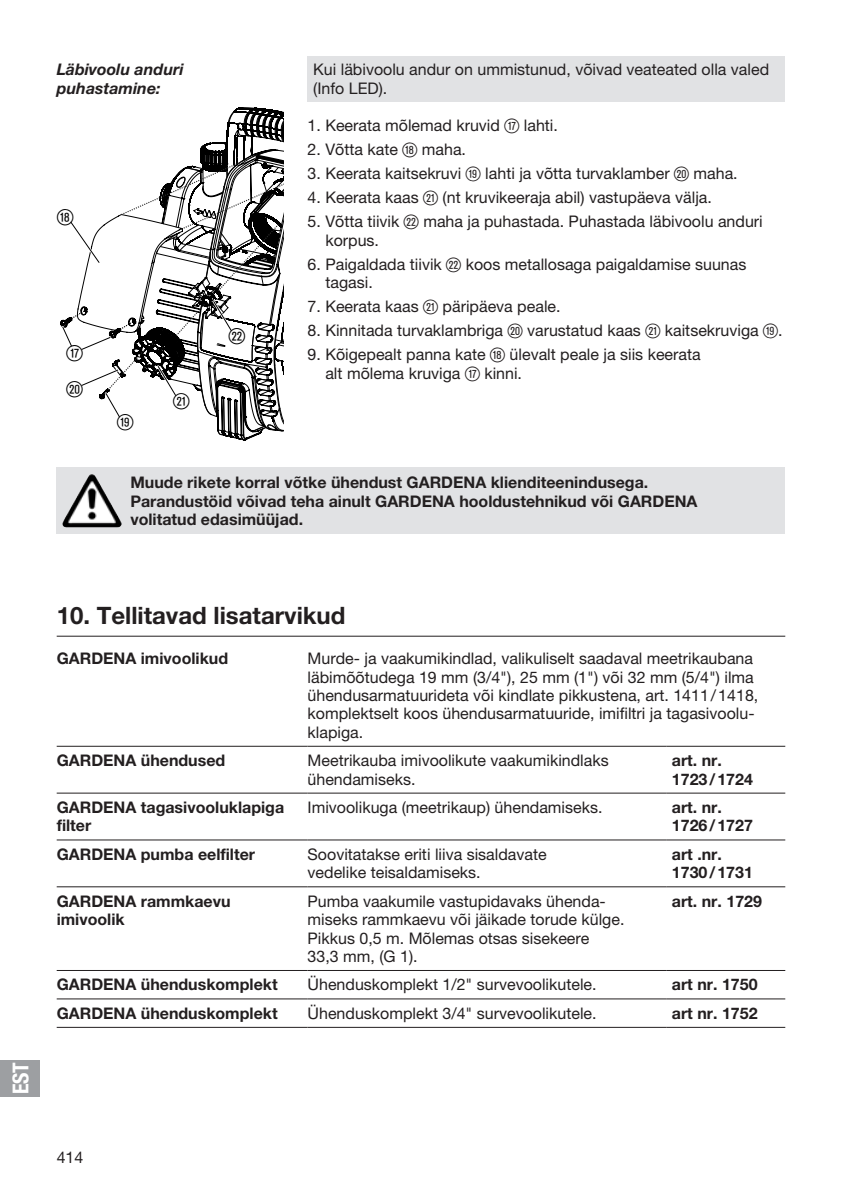
<style>
.page{position:relative;width:842px;height:1191px;background:#fff}
.page>*{position:absolute;margin:0;border:0;box-sizing:border-box;transform-origin:0 0}
.t1{font:700 24px "GARDENA Pro";color:#231f20}
.t2{font:22px/36px "Ziffernim Kreisund Quadrat BQ";color:#000}
.t3{font:22px "GARDENA Pro Bo Cond";color:#fff}
.t4{font:16px/18.4px "GARDENA Pro";color:#231f20}
.t5{font:700 16px/18.4px "GARDENA Pro";color:#231f20}
.t6{font:italic 700 16px/18.4px "GARDENA Pro";color:#231f20}
.s1{font-family:"Ziffernim Kreisund Quadrat BQ";font-size:20px}
</style>
<div class="page">
<div style="left:308px;top:57px;width:477px;height:45px;background:#e1e2e4"></div>
<svg style="left:217px;top:432px;width:45px;height:9px"></svg>
<svg style="left:60px;top:107px;width:223px;height:325px"></svg>
<div style="left:57px;top:467px;width:728px;height:66px;background:#e1e2e4"></div>
<img style="left:64px;top:474px;width:27px;height:45px">
<hr style="left:57px;top:746px;width:251px;height:1px;background:#231f20">
<hr style="left:308px;top:746px;width:358px;height:1px;background:#231f20">
<hr style="left:666px;top:746px;width:119px;height:1px;background:#231f20">
<hr style="left:57px;top:792px;width:251px;height:1px;background:#231f20">
<hr style="left:308px;top:792px;width:358px;height:1px;background:#231f20">
<hr style="left:666px;top:792px;width:119px;height:1px;background:#231f20">
<hr style="left:57px;top:839px;width:251px;height:1px;background:#231f20">
<hr style="left:308px;top:839px;width:358px;height:1px;background:#231f20">
<hr style="left:666px;top:839px;width:119px;height:1px;background:#231f20">
<hr style="left:57px;top:886px;width:251px;height:1px;background:#231f20">
<hr style="left:308px;top:886px;width:358px;height:1px;background:#231f20">
<hr style="left:666px;top:886px;width:119px;height:1px;background:#231f20">
<hr style="left:57px;top:970px;width:251px;height:1px;background:#231f20">
<hr style="left:308px;top:970px;width:358px;height:1px;background:#231f20">
<hr style="left:666px;top:970px;width:119px;height:1px;background:#231f20">
<hr style="left:666px;top:998px;width:119px;height:1px;background:#231f20">
<hr style="left:666px;top:1027px;width:119px;height:1px;background:#231f20">
<hr style="left:57px;top:998px;width:251px;height:1px;background:#231f20">
<hr style="left:57px;top:1027px;width:251px;height:1px;background:#231f20">
<hr style="left:308px;top:998px;width:358px;height:1px;background:#231f20">
<hr style="left:308px;top:1027px;width:358px;height:1px;background:#231f20">
<hr style="left:57px;top:635px;width:728px;height:1px;background:#231f20">
<div style="left:0;top:1060px;width:40px;height:36px;background:#9d9fa2"></div>
<p class="t6" style="left:57px;top:60px;width:128px">Läbivoolu anduri puhastamine:</p>
<h2 class="t2" style="left:57px;top:199px;width:18px">I</h2>
<h2 class="t2" style="left:67px;top:335px;width:18px">U<br>P</h2>
<h2 class="t2" style="left:117px;top:405px;width:18px">O</h2>
<h2 class="t2" style="left:173px;top:383px;width:18px">A</h2>
<h2 class="t2" style="left:229px;top:318px;width:18px">S</h2>
<p class="t4" style="left:313px;top:60px;width:457px">Kui läbivoolu andur on ummistunud, võivad veateated olla valed (Info LED).</p>
<p class="t4" style="left:308px;top:116px;width:252px">1. Keerata mõlemad kruvid <span class="s1">U</span> lahti.</p>
<p class="t4" style="left:308px;top:140px;width:160px">2. Võtta kate <span class="s1">I</span> maha.</p>
<p class="t4" style="left:308px;top:164px;width:432px">3. Keerata kaitsekruvi <span class="s1">O</span> lahti ja võtta turvaklamber <span class="s1">P</span> maha.</p>
<p class="t4" style="left:308px;top:188px;width:406px">4. Keerata kaas <span class="s1">A</span> (nt kruvikeeraja abil) vastupäeva välja.</p>
<p class="t4" style="left:325px;top:212px;width:439px;text-indent:-18px">5. Võtta tiivik <span class="s1">S</span> maha ja puhastada. Puhastada läbivoolu anduri korpus.</p>
<p class="t4" style="left:325px;top:254px;width:422px;text-indent:-18px">6. Paigaldada tiivik <span class="s1">S</span> koos metallosaga paigaldamise suunas tagasi.</p>
<p class="t4" style="left:308px;top:297px;width:254px">7. Keerata kaas <span class="s1">A</span> päripäeva peale.</p>
<p class="t4" style="left:308px;top:321px;width:477px">8. Kinnitada turvaklambriga <span class="s1">P</span> varustatud kaas <span class="s1">A</span> kaitsekruviga <span class="s1">O</span>.</p>
<p class="t4" style="left:325px;top:345px;width:377px;text-indent:-18px">9. Kõigepealt panna kate <span class="s1">I</span> ülevalt peale ja siis keerata alt mõlema kruviga <span class="s1">U</span> kinni.</p>
<p class="t5" style="left:130px;top:473px;width:569px">Muude rikete korral võtke ühendust GARDENA klienditeenindusega.<br>Parandustöid võivad teha ainult GARDENA hooldustehnikud või GARDENA volitatud edasimüüjad.</p>
<h2 class="t3" style="left:7px;top:1094px;width:34px;rotate:-90deg">EST</h2>
<h1 class="t1" style="left:57px;top:601px;width:290px">10. Tellitavad lisatarvikud</h1>
<p class="t5" style="left:57px;top:649px;width:173px">GARDENA imivoolikud</p>
<p class="t4" style="left:308px;top:649px;width:452px">Murde- ja vaakumikindlad, valikuliselt saadaval meetrikaubana läbimõõtudega 19 mm (3/4"), 25 mm (1") või 32 mm (5/4") ilma ühendusarmatuurideta või kindlate pikkustena, art. 1411/1418, komplektselt koos ühendusarmatuuride, imifiltri ja tagasivoolu&shy;klapiga.</p>
<p class="t5" style="left:57px;top:751px;width:170px">GARDENA ühendused</p>
<p class="t4" style="left:308px;top:751px;width:303px">Meetrikauba imivoolikute vaakumikindlaks ühendamiseks.</p>
<p class="t5" style="left:672px;top:751px;width:83px">art. nr.<br>1723/1724</p>
<p class="t5" style="left:57px;top:797px;width:229px">GARDENA tagasivooluklapiga filter</p>
<p class="t4" style="left:308px;top:798px;width:296px">Imivoolikuga (meetrikaup) ühendamiseks.</p>
<p class="t5" style="left:672px;top:797px;width:83px">art. nr.<br>1726/1727</p>
<p class="t5" style="left:57px;top:844px;width:200px">GARDENA pumba eelfilter</p>
<p class="t4" style="left:308px;top:844px;width:241px">Soovitatakse eriti liiva sisaldavate vedelike teisaldamiseks.</p>
<p class="t5" style="left:672px;top:844px;width:83px">art .nr.<br>1730/1731</p>
<p class="t5" style="left:57px;top:891px;width:175px">GARDENA rammkaevu imivoolik</p>
<p class="t4" style="left:308px;top:891px;width:318px">Pumba vaakumile vastupidavaks ühenda&shy;miseks rammkaevu või jäikade torude külge.<br>Pikkus 0,5 m. Mõlemas otsas sisekeere 33,3 mm, (G 1).</p>
<p class="t5" style="left:672px;top:891px;width:92px">art. nr. 1729</p>
<p class="t5" style="left:57px;top:975px;width:223px">GARDENA ühenduskomplekt</p>
<p class="t4" style="left:308px;top:975px;width:290px">Ühenduskomplekt 1/2" survevoolikutele.</p>
<p class="t5" style="left:672px;top:975px;width:87px">art nr. 1750</p>
<p class="t5" style="left:57px;top:1003px;width:223px">GARDENA ühenduskomplekt</p>
<p class="t4" style="left:308px;top:1003px;width:290px">Ühenduskomplekt 3/4" survevoolikutele.</p>
<p class="t5" style="left:672px;top:1003px;width:87px">art nr. 1752</p>
<p class="t4" style="left:57px;top:1147px;width:28px">414</p>
</div>
